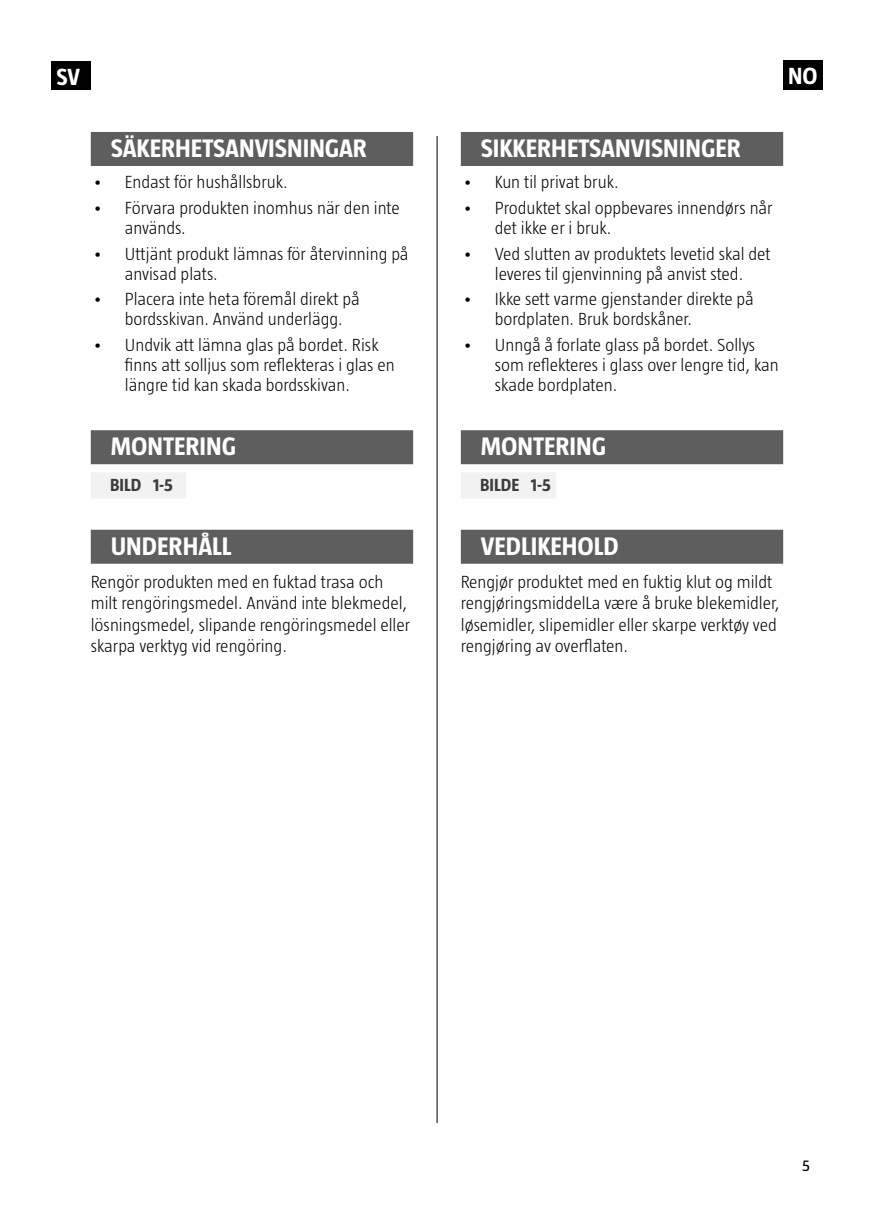
<style>
.page{position:relative;width:874px;height:1225px;background:#fff}
.page>*{position:absolute;margin:0;border:0;box-sizing:border-box;transform-origin:0 0}
.Rubrik{font:700 26px "Taz";color:#fff}
.Brödtext{font:700 24px "Taz";color:#fff}
.Brödtext-2{font:300 18px/20px "Taz";color:#000}
.t1{font:700 18px "Taz";color:#3c3c3c}
.t2{font:16px "Taz";color:#000}
</style>
<div class="page">
<div style="left:782px;top:61px;width:39px;height:28px;background:#000"></div>
<div style="left:782px;top:60px;width:39px;height:28px;background:#000"></div>
<div style="left:52px;top:61px;width:39px;height:28px;background:#000"></div>
<hr style="left:436px;top:136px;width:1px;height:987px;background:#000">
<div style="left:91px;top:132px;width:322px;height:34px;background:#5e5e5e"></div>
<div style="left:91px;top:430px;width:322px;height:34px;background:#5e5e5e"></div>
<div style="left:91px;top:472px;width:95px;height:26px;background:#f2f2f2"></div>
<div style="left:91px;top:530px;width:322px;height:34px;background:#5e5e5e"></div>
<div style="left:460px;top:132px;width:322px;height:34px;background:#5e5e5e"></div>
<div style="left:460px;top:430px;width:322px;height:34px;background:#5e5e5e"></div>
<div style="left:460px;top:472px;width:96px;height:26px;background:#f2f2f2"></div>
<div style="left:460px;top:530px;width:322px;height:34px;background:#5e5e5e"></div>
<p class="Brödtext" style="left:789px;top:64px;width:26px">ENSE</p>
<p class="Brödtext" style="left:59px;top:68px;width:26px">EN</p>
<p class="Brödtext" style="left:787px;top:62px;width:31px">NO</p>
<p class="Brödtext" style="left:57px;top:63px;width:25px">SV</p>
<p class="Rubrik" style="left:111px;top:133px;width:258px">SÄKERHETSANVISNINGAR</p>
<p class="Brödtext-2" style="left:93px;top:172px;width:196px">• Endast för hushållsbruk.</p>
<p class="Brödtext-2" style="left:125px;top:198px;width:276px;text-indent:-32px">• Förvara produkten inomhus när den inte används.</p>
<p class="Brödtext-2" style="left:125px;top:243px;width:285px;text-indent:-32px">• Uttjänt produkt lämnas för återvinning på anvisad plats.</p>
<p class="Brödtext-2" style="left:125px;top:289px;width:236px;text-indent:-32px">• Placera inte heta föremål direkt på bordsskivan. Använd underlägg.</p>
<p class="Brödtext-2" style="left:125px;top:335px;width:271px;text-indent:-32px">• Undvik att lämna glas på bordet. Risk finns att solljus som reflekteras i glas en längre tid kan skada bordsskivan.</p>
<p class="Rubrik" style="left:111px;top:432px;width:127px">MONTERING</p>
<p class="t1" style="left:110px;top:474px;width:64px">BILD 1-5</p>
<p class="Rubrik" style="left:111px;top:531px;width:122px">UNDERHÅLL</p>
<p class="Brödtext-2" style="left:91px;top:570px;width:321px;line-height:21.6px">Rengör produkten med en fuktad trasa och milt rengöringsmedel. Använd inte blekmedel, lösningsmedel, slipande rengöringsmedel eller skarpa verktyg vid rengöring.</p>
<p class="Rubrik" style="left:480px;top:133px;width:261px">SIKKERHETSANVISNINGER</p>
<p class="Brödtext-2" style="left:462px;top:172px;width:157px">• Kun til privat bruk.</p>
<p class="Brödtext-2" style="left:494px;top:198px;width:279px;text-indent:-32px">• Produktet skal oppbevares innendørs når det ikke er i bruk.</p>
<p class="Brödtext-2" style="left:462px;top:243px;width:309px;text-align:center">• Ved slutten av produktets levetid skal det leveres til gjenvinning på anvist sted.</p>
<p class="Brödtext-2" style="left:494px;top:289px;width:260px;text-indent:-32px">• Ikke sett varme gjenstander direkte på bordplaten. Bruk bordskåner.</p>
<p class="Brödtext-2" style="left:494px;top:335px;width:285px;text-indent:-32px">• Unngå å forlate glass på bordet. Sollys som reflekteres i glass over lengre tid, kan skade bordplaten.</p>
<p class="Rubrik" style="left:480px;top:432px;width:127px">MONTERING</p>
<p class="t1" style="left:480px;top:474px;width:72px">BILDE 1-5</p>
<p class="Rubrik" style="left:480px;top:531px;width:140px">VEDLIKEHOLD</p>
<p class="Brödtext-2" style="left:460px;top:570px;width:320px;line-height:21.6px">Rengjør produktet med en fuktig klut og mildt rengjøringsmiddelLa være å bruke blekemidler, løsemidler, slipemidler eller skarpe verktøy ved rengjøring av overflaten.</p>
<p class="t2" style="left:801px;top:1156px;width:9px">5</p>
</div>
